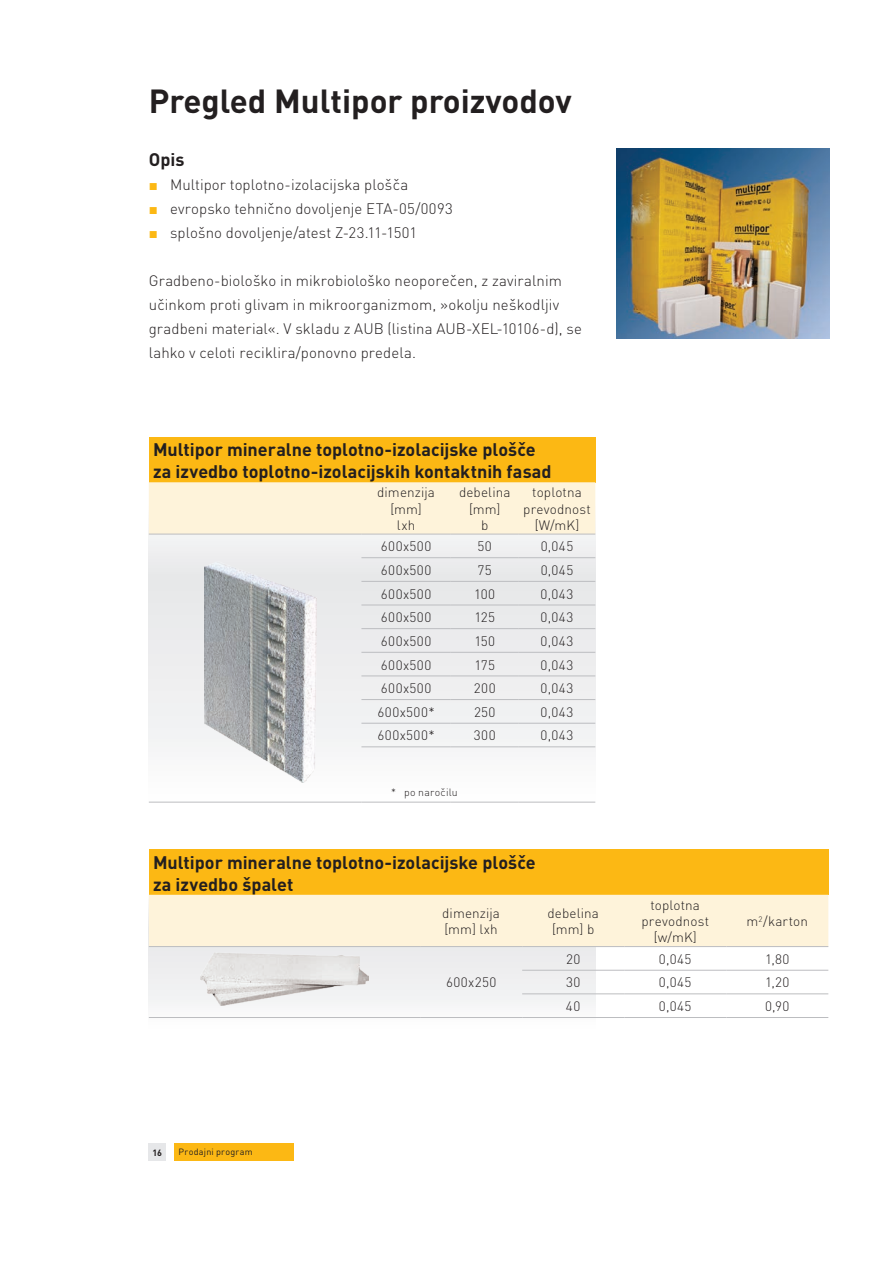
<style>
.page{position:relative;width:893px;height:1263px;background:#fff}
.page>*{position:absolute;margin:0;border:0;box-sizing:border-box;transform-origin:0 0}
.t1{font:700 33px "DINCE";color:#231f20}
.t2{font:700 18px/21.6px "DINCE";color:#231f20}
.t3{font:300 15px/24px "DINCE";letter-spacing:.005em;color:#231f20}
.t4{font:300 13.5px/16.2px "DINCE";letter-spacing:.025em;color:#231f20;text-align:center}
.t5{font:300 10.5px "DINCE";letter-spacing:.025em;color:#231f20}
.t6{font:9px "DINCE";letter-spacing:.03em;color:#231f20}
.t7{font:700 9px "DINCE";color:#231f20}
.s1{font-family:"Arial";font-weight:400;color:#fcb814}
</style>
<div class="page">
<svg style="left:149px;top:535px;width:446px;height:267px"></svg>
<div style="left:149px;top:437px;width:446px;height:45px;background:#fcb814"></div>
<div style="left:149px;top:482px;width:446px;height:52px;background:#fef3da"></div>
<hr style="left:361px;top:534px;width:90px;height:1px;background:#bcbdc0">
<hr style="left:451px;top:534px;width:68px;height:1px;background:#bcbdc0">
<hr style="left:519px;top:534px;width:76px;height:1px;background:#bcbdc0">
<hr style="left:361px;top:557px;width:90px;height:1px;background:#bcbdc0">
<hr style="left:451px;top:557px;width:68px;height:1px;background:#bcbdc0">
<hr style="left:519px;top:557px;width:76px;height:1px;background:#bcbdc0">
<hr style="left:361px;top:581px;width:90px;height:1px;background:#bcbdc0">
<hr style="left:451px;top:581px;width:68px;height:1px;background:#bcbdc0">
<hr style="left:519px;top:581px;width:76px;height:1px;background:#bcbdc0">
<hr style="left:361px;top:605px;width:90px;height:1px;background:#bcbdc0">
<hr style="left:451px;top:605px;width:68px;height:1px;background:#bcbdc0">
<hr style="left:519px;top:605px;width:76px;height:1px;background:#bcbdc0">
<hr style="left:361px;top:628px;width:90px;height:1px;background:#bcbdc0">
<hr style="left:451px;top:628px;width:68px;height:1px;background:#bcbdc0">
<hr style="left:519px;top:628px;width:76px;height:1px;background:#bcbdc0">
<hr style="left:361px;top:652px;width:90px;height:1px;background:#bcbdc0">
<hr style="left:451px;top:652px;width:68px;height:1px;background:#bcbdc0">
<hr style="left:519px;top:652px;width:76px;height:1px;background:#bcbdc0">
<hr style="left:361px;top:675px;width:90px;height:1px;background:#bcbdc0">
<hr style="left:451px;top:675px;width:68px;height:1px;background:#bcbdc0">
<hr style="left:519px;top:675px;width:76px;height:1px;background:#bcbdc0">
<hr style="left:361px;top:699px;width:90px;height:1px;background:#bcbdc0">
<hr style="left:451px;top:699px;width:68px;height:1px;background:#bcbdc0">
<hr style="left:519px;top:699px;width:76px;height:1px;background:#bcbdc0">
<hr style="left:149px;top:534px;width:212px;height:1px;background:#bcbdc0">
<hr style="left:361px;top:723px;width:90px;height:1px;background:#bcbdc0">
<hr style="left:451px;top:723px;width:68px;height:1px;background:#bcbdc0">
<hr style="left:519px;top:723px;width:76px;height:1px;background:#bcbdc0">
<hr style="left:361px;top:746px;width:90px;height:1px;background:#bcbdc0">
<hr style="left:451px;top:746px;width:68px;height:1px;background:#bcbdc0">
<hr style="left:519px;top:746px;width:76px;height:1px;background:#bcbdc0">
<hr style="left:149px;top:802px;width:212px;height:1px;background:#bcbdc0">
<hr style="left:361px;top:802px;width:90px;height:1px;background:#bcbdc0">
<hr style="left:451px;top:802px;width:68px;height:1px;background:#bcbdc0">
<hr style="left:519px;top:802px;width:76px;height:1px;background:#bcbdc0">
<img style="left:204px;top:561px;width:113px;height:221px">
<div style="left:149px;top:895px;width:446px;height:136px;background:linear-gradient(to right,#f6f6f7,#f1f2f3)"></div>
<div style="left:149px;top:850px;width:679px;height:45px;background:#fcb814"></div>
<div style="left:149px;top:895px;width:679px;height:51px;background:#fef3da"></div>
<hr style="left:149px;top:946px;width:271px;height:1px;background:#bcbdc0">
<hr style="left:420px;top:946px;width:102px;height:1px;background:#bcbdc0">
<hr style="left:522px;top:946px;width:102px;height:1px;background:#bcbdc0">
<hr style="left:624px;top:946px;width:102px;height:1px;background:#bcbdc0">
<hr style="left:726px;top:946px;width:102px;height:1px;background:#bcbdc0">
<hr style="left:522px;top:970px;width:102px;height:1px;background:#bcbdc0">
<hr style="left:624px;top:970px;width:102px;height:1px;background:#bcbdc0">
<hr style="left:726px;top:970px;width:102px;height:1px;background:#bcbdc0">
<hr style="left:522px;top:993px;width:102px;height:1px;background:#bcbdc0">
<hr style="left:624px;top:993px;width:102px;height:1px;background:#bcbdc0">
<hr style="left:726px;top:993px;width:102px;height:1px;background:#bcbdc0">
<hr style="left:149px;top:1017px;width:271px;height:1px;background:#bcbdc0">
<hr style="left:420px;top:1017px;width:102px;height:1px;background:#bcbdc0">
<hr style="left:522px;top:1017px;width:102px;height:1px;background:#bcbdc0">
<hr style="left:624px;top:1017px;width:102px;height:1px;background:#bcbdc0">
<hr style="left:726px;top:1017px;width:102px;height:1px;background:#bcbdc0">
<img style="left:201px;top:952px;width:167px;height:53px">
<img style="left:617px;top:149px;width:212px;height:190px">
<div style="left:149px;top:1144px;width:17px;height:17px;background:#e6e7e9"></div>
<div style="left:174px;top:1144px;width:119px;height:17px;background:#fcb814"></div>
<h1 class="t1" style="left:149px;top:79px;width:424px">Pregled Multipor proizvodov</h1>
<p class="t2" style="left:149px;top:148px;width:37px">Opis</p>
<p class="t3" style="left:149px;top:172px;width:261px"><span class="s1">■</span> Multipor toplotno-izolacijska plošča</p>
<p class="t3" style="left:149px;top:196px;width:306px"><span class="s1">■</span> evropsko tehnično dovoljenje ETA-05/0093</p>
<p class="t3" style="left:149px;top:220px;width:270px"><span class="s1">■</span> splošno dovoljenje/atest Z-23.11-1501</p>
<p class="t3" style="left:149px;top:268px;width:435px">Gradbeno-biološko in mikrobiološko neoporečen, z zaviralnim učinkom proti glivam in mikroorganizmom, »okolju neškodljiv gradbeni material«. V skladu z AUB (listina AUB-XEL-10106-d), se lahko v celoti reciklira/ponovno predela.</p>
<p class="t2" style="left:153px;top:438px;width:400px">Multipor mineralne toplotno-izolacijske plošče za izvedbo toplotno-izolacijskih kontaktnih fasad</p>
<p class="t4" style="left:377px;top:484px;width:59px">dimenzija [mm]<br>lxh</p>
<p class="t4" style="left:459px;top:484px;width:53px">debelina [mm]<br>b</p>
<p class="t4" style="left:523px;top:484px;width:69px">toplotna prevodnost [W/mK]</p>
<p class="t4" style="left:381px;top:538px;width:52px">600x500</p>
<p class="t4" style="left:478px;top:538px;width:16px">50</p>
<p class="t4" style="left:541px;top:538px;width:34px">0,045</p>
<p class="t4" style="left:381px;top:562px;width:52px">600x500</p>
<p class="t4" style="left:478px;top:562px;width:16px">75</p>
<p class="t4" style="left:541px;top:562px;width:34px">0,045</p>
<p class="t4" style="left:381px;top:585px;width:52px">600x500</p>
<p class="t4" style="left:474px;top:585px;width:22px">100</p>
<p class="t4" style="left:541px;top:585px;width:34px">0,043</p>
<p class="t4" style="left:381px;top:609px;width:52px">600x500</p>
<p class="t4" style="left:474px;top:609px;width:22px">125</p>
<p class="t4" style="left:541px;top:609px;width:34px">0,043</p>
<p class="t4" style="left:381px;top:633px;width:52px">600x500</p>
<p class="t4" style="left:474px;top:633px;width:22px">150</p>
<p class="t4" style="left:541px;top:633px;width:34px">0,043</p>
<p class="t4" style="left:381px;top:656px;width:52px">600x500</p>
<p class="t4" style="left:474px;top:656px;width:22px">175</p>
<p class="t4" style="left:541px;top:656px;width:34px">0,043</p>
<p class="t4" style="left:381px;top:680px;width:52px">600x500</p>
<p class="t4" style="left:474px;top:680px;width:23px">200</p>
<p class="t4" style="left:541px;top:680px;width:34px">0,043</p>
<p class="t4" style="left:378px;top:704px;width:59px">600x500*</p>
<p class="t4" style="left:474px;top:704px;width:23px">250</p>
<p class="t4" style="left:541px;top:704px;width:34px">0,043</p>
<p class="t4" style="left:378px;top:727px;width:59px">600x500*</p>
<p class="t4" style="left:474px;top:727px;width:23px">300</p>
<p class="t4" style="left:541px;top:727px;width:34px">0,043</p>
<p class="t5" style="left:391px;top:785px;width:68px">* po naročilu</p>
<p class="t2" style="left:153px;top:851px;width:384px">Multipor mineralne toplotno-izolacijske plošče za izvedbo špalet</p>
<p class="t4" style="left:442px;top:905px;width:59px;text-align:left">dimenzija [mm] lxh</p>
<p class="t4" style="left:547px;top:905px;width:53px">debelina [mm] b</p>
<p class="t4" style="left:641px;top:897px;width:69px">toplotna prevodnost [w/mK]</p>
<p class="t4" style="left:747px;top:913px;width:63px">m<sup>2</sup>/karton</p>
<p class="t7" style="left:153px;top:1146px;width:11px">16</p>
<p class="t6" style="left:179px;top:1146px;width:76px">Prodajni program</p>
<p class="t4" style="left:446px;top:974px;width:52px">600x250</p>
<p class="t4" style="left:566px;top:951px;width:16px">20</p>
<p class="t4" style="left:659px;top:951px;width:34px">0,045</p>
<p class="t4" style="left:765px;top:951px;width:26px">1,80</p>
<p class="t4" style="left:566px;top:974px;width:16px">30</p>
<p class="t4" style="left:659px;top:974px;width:34px">0,045</p>
<p class="t4" style="left:765px;top:974px;width:26px">1,20</p>
<p class="t4" style="left:566px;top:998px;width:16px">40</p>
<p class="t4" style="left:659px;top:998px;width:34px">0,045</p>
<p class="t4" style="left:765px;top:998px;width:26px">0,90</p>
</div>
